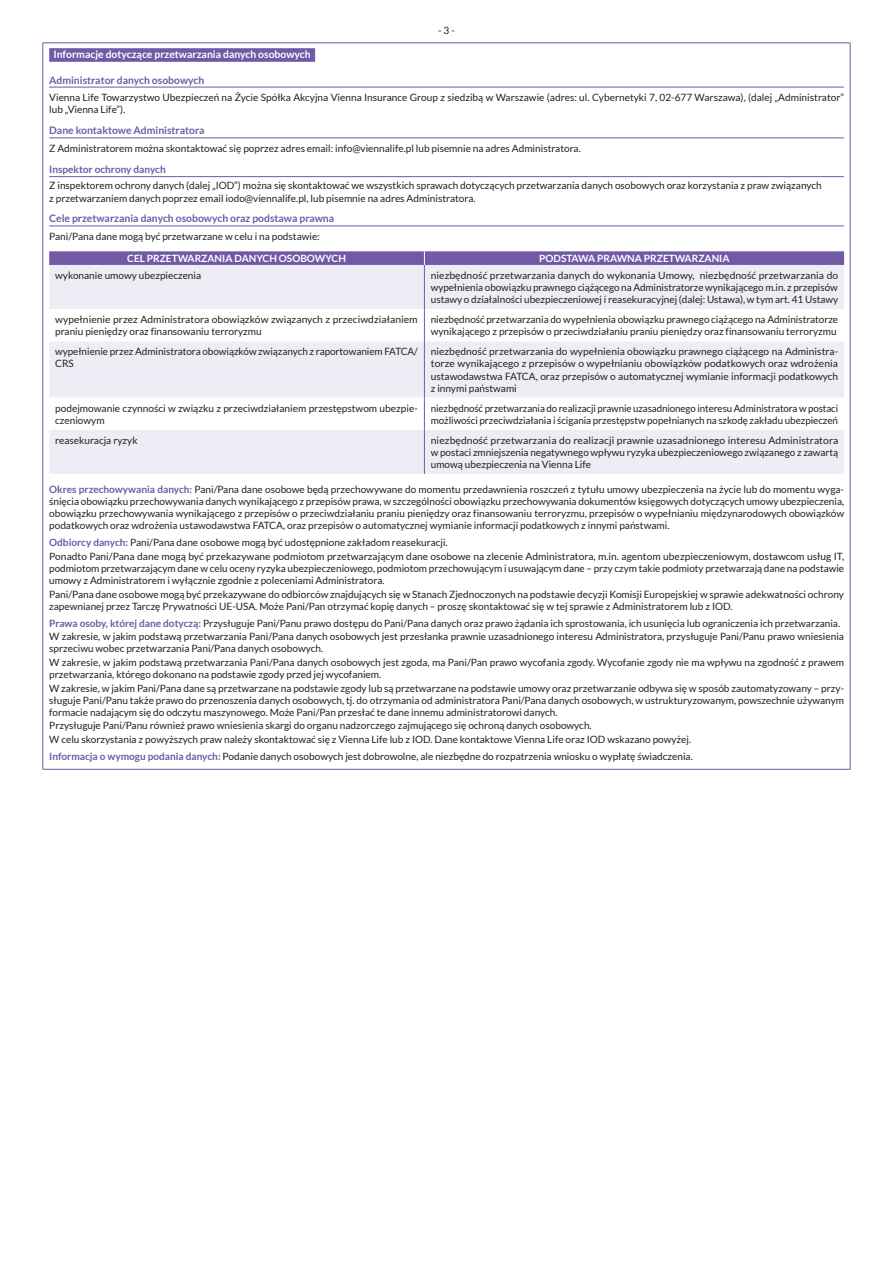
<style>
.page{position:relative;width:893px;height:1263px;background:#fff}
.page>*{position:absolute;margin:0;border:0;box-sizing:border-box;transform-origin:0 0}
._2__podtytuly_na_bel{font:700 10.35px "Lato";color:#7059a5}
._1__tytuly_na_belkac{font:700 10.35px "Lato";color:#fff}
.BEZ_WCIECIA{font:10.05px/12px "Lato";color:#231f20}
.t1{font:700 10.05px "Lato";color:#fff}
._2__podtytuly_na_bel-2{font:700 10.05px "Lato";color:#7059a5}
.s1{font-weight:700;color:#7059a5}
</style>
<div class="page">
<hr style="left:43px;top:43px;width:807px;height:1px;background:#7059a5">
<hr style="left:43px;top:43px;width:1px;height:726px;background:#7059a5">
<hr style="left:850px;top:43px;width:1px;height:726px;background:#7059a5">
<hr style="left:43px;top:769px;width:807px;height:1px;background:#7059a5">
<div style="left:49px;top:48px;width:266px;height:14px;background:#7059a5"></div>
<hr style="left:49px;top:87px;width:795px;height:1px;background:#7059a5">
<hr style="left:49px;top:138px;width:795px;height:1px;background:#7059a5">
<hr style="left:49px;top:176px;width:795px;height:1px;background:#7059a5">
<hr style="left:49px;top:226px;width:795px;height:1px;background:#7059a5">
<div style="left:49px;top:265px;width:795px;height:209px;background:#eeedf5"></div>
<svg style="left:49px;top:309px;width:795px;height:121px"></svg>
<hr style="left:424px;top:265px;width:1px;height:44px;background:#7059a5">
<hr style="left:424px;top:309px;width:1px;height:32px;background:#7059a5">
<hr style="left:424px;top:341px;width:1px;height:57px;background:#7059a5">
<hr style="left:424px;top:398px;width:1px;height:32px;background:#7059a5">
<hr style="left:424px;top:430px;width:1px;height:44px;background:#7059a5">
<svg style="left:49px;top:251px;width:795px;height:14px;background:#745ea7"></svg>
<p class="BEZ_WCIECIA" style="left:438px;top:24px;width:18px">- 3 -</p>
<p class="_1__tytuly_na_belkac" style="left:53px;top:49px;width:259px">Informacje dotyczące przetwarzania danych osobowych</p>
<p class="_2__podtytuly_na_bel" style="left:49px;top:74px;width:157px">Administrator danych osobowych</p>
<p class="BEZ_WCIECIA" style="left:49px;top:92px;width:796px">Vienna Life Towarzystwo Ubezpieczeń na Życie Spółka Akcyjna Vienna Insurance Group z siedzibą w Warszawie (adres: ul. Cybernetyki 7, 02-677 Warszawa), (dalej „Administrator” lub „Vienna Life”).</p>
<p class="_2__podtytuly_na_bel" style="left:49px;top:125px;width:157px">Dane kontaktowe Administratora</p>
<p class="BEZ_WCIECIA" style="left:49px;top:142px;width:533px">Z Administratorem można skontaktować się poprzez adres email: info@viennalife.pl lub pisemnie na adres Administratora.</p>
<p class="_2__podtytuly_na_bel-2" style="left:49px;top:164px;width:118px">Inspektor ochrony danych</p>
<p class="BEZ_WCIECIA" style="left:49px;top:180px;width:774px">Z inspektorem ochrony danych (dalej „IOD”) można się skontaktować we wszystkich sprawach dotyczących przetwarzania danych osobowych oraz korzystania z praw związanych z przetwarzaniem danych poprzez email iodo@viennalife.pl, lub pisemnie na adres Administratora.</p>
<p class="_2__podtytuly_na_bel" style="left:49px;top:213px;width:287px">Cele przetwarzania danych osobowych oraz podstawa prawna</p>
<p class="BEZ_WCIECIA" style="left:49px;top:231px;width:272px">Pani/Pana dane mogą być przetwarzane w celu i na podstawie:</p>
<p class="t1" style="left:127px;top:253px;width:220px">CEL PRZETWARZANIA DANYCH OSOBOWYCH</p>
<p class="t1" style="left:539px;top:253px;width:192px">PODSTAWA PRAWNA PRZETWARZANIA</p>
<p class="BEZ_WCIECIA" style="left:55px;top:269px;width:148px">wykonanie umowy ubezpieczenia</p>
<p class="BEZ_WCIECIA" style="left:431px;top:269px;width:409px;text-align:justify">niezbędność przetwarzania danych do wykonania Umowy, niezbędność przetwarzania do wypełnienia obowiązku prawnego ciążącego na Administratorze wynikającego m.in. z przepisów ustawy o działalności ubezpieczeniowej i reasekuracyjnej (dalej: Ustawa), w tym art. 41 Ustawy</p>
<p class="BEZ_WCIECIA" style="left:55px;top:314px;width:364px">wypełnienie przez Administratora obowiązków związanych z przeciwdziałaniem praniu pieniędzy oraz finansowaniu terroryzmu</p>
<p class="BEZ_WCIECIA" style="left:431px;top:314px;width:409px">niezbędność przetwarzania do wypełnienia obowiązku prawnego ciążącego na Administratorze wynikającego z przepisów o przeciwdziałaniu praniu pieniędzy oraz finansowaniu terroryzmu</p>
<p class="BEZ_WCIECIA" style="left:55px;top:346px;width:364px">wypełnienie przez Administratora obowiązków związanych z raportowaniem FATCA/<br>CRS</p>
<p class="BEZ_WCIECIA" style="left:431px;top:346px;width:409px;text-align:justify">niezbędność przetwarzania do wypełnienia obowiązku prawnego ciążącego na Administra&shy;torze wynikającego z przepisów o wypełnianiu obowiązków podatkowych oraz wdrożenia ustawodawstwa FATCA, oraz przepisów o automatycznej wymianie informacji podatkowych z innymi państwami</p>
<p class="BEZ_WCIECIA" style="left:55px;top:402px;width:364px">podejmowanie czynności w związku z przeciwdziałaniem przestępstwom ubezpie&shy;czeniowym</p>
<p class="BEZ_WCIECIA" style="left:431px;top:402px;width:409px">niezbędność przetwarzania do realizacji prawnie uzasadnionego interesu Administratora w postaci możliwości przeciwdziałania i ścigania przestępstw popełnianych na szkodę zakładu ubezpieczeń</p>
<p class="BEZ_WCIECIA" style="left:55px;top:434px;width:84px">reasekuracja ryzyk</p>
<p class="BEZ_WCIECIA" style="left:431px;top:434px;width:409px;text-align:justify">niezbędność przetwarzania do realizacji prawnie uzasadnionego interesu Administratora w postaci zmniejszenia negatywnego wpływu ryzyka ubezpieczeniowego związanego z zawartą umową ubezpieczenia na Vienna Life</p>
<p class="BEZ_WCIECIA" style="left:49px;top:483px;width:796px;text-align:justify"><span class="s1">Okres przechowywania danych:</span> Pani/Pana dane osobowe będą przechowywane do momentu przedawnienia roszczeń z tytułu umowy ubezpieczenia na życie lub do momentu wyga&shy;śnięcia obowiązku przechowywania danych wynikającego z przepisów prawa, w szczególności obowiązku przechowywania dokumentów księgowych dotyczących umowy ubezpieczenia, obowiązku przechowywania wynikającego z przepisów o przeciwdziałaniu praniu pieniędzy oraz finansowaniu terroryzmu, przepisów o wypełnianiu międzynarodowych obowiązków podatkowych oraz wdrożenia ustawodawstwa FATCA, oraz przepisów o automatycznej wymianie informacji podatkowych z innymi państwami.</p>
<p class="BEZ_WCIECIA" style="left:49px;top:536px;width:796px;line-height:13.5px"><span class="s1">Odbiorcy danych:</span> Pani/Pana dane osobowe mogą być udostępnione zakładom reasekuracji.<br>Ponadto Pani/Pana dane mogą być przekazywane podmiotom przetwarzającym dane osobowe na zlecenie Administratora, m.in. agentom ubezpieczeniowym, dostawcom usług IT,</p>
<p class="BEZ_WCIECIA" style="left:49px;top:562px;width:796px">podmiotom przetwarzającym dane w celu oceny ryzyka ubezpieczeniowego, podmiotom przechowującym i usuwającym dane – przy czym takie podmioty przetwarzają dane na podstawie umowy z Administratorem i wyłącznie zgodnie z poleceniami Administratora.</p>
<p class="BEZ_WCIECIA" style="left:49px;top:588px;width:796px">Pani/Pana dane osobowe mogą być przekazywane do odbiorców znajdujących się w Stanach Zjednoczonych na podstawie decyzji Komisji Europejskiej w sprawie adekwatności ochrony zapewnianej przez Tarczę Prywatności UE-USA. Może Pani/Pan otrzymać kopię danych – proszę skontaktować się w tej sprawie z Administratorem lub z IOD.</p>
<p class="BEZ_WCIECIA" style="left:49px;top:616px;width:796px;line-height:13.5px"><span class="s1">Prawa osoby, której dane dotyczą:</span> Przysługuje Pani/Panu prawo dostępu do Pani/Pana danych oraz prawo żądania ich sprostowania, ich usunięcia lub ograniczenia ich przetwarzania.<br>W zakresie, w jakim podstawą przetwarzania Pani/Pana danych osobowych jest przesłanka prawnie uzasadnionego interesu Administratora, przysługuje Pani/Panu prawo wniesienia</p>
<p class="BEZ_WCIECIA" style="left:49px;top:642px;width:796px;line-height:13.5px">sprzeciwu wobec przetwarzania Pani/Pana danych osobowych.<br>W zakresie, w jakim podstawą przetwarzania Pani/Pana danych osobowych jest zgoda, ma Pani/Pan prawo wycofania zgody. Wycofanie zgody nie ma wpływu na zgodność z prawem</p>
<p class="BEZ_WCIECIA" style="left:49px;top:668px;width:796px;line-height:13.5px">przetwarzania, którego dokonano na podstawie zgody przed jej wycofaniem.<br>W zakresie, w jakim Pani/Pana dane są przetwarzane na podstawie zgody lub są przetwarzane na podstawie umowy oraz przetwarzanie odbywa się w sposób zautomatyzowany – przy-</p>
<p class="BEZ_WCIECIA" style="left:49px;top:694px;width:796px">sługuje Pani/Panu także prawo do przenoszenia danych osobowych, tj. do otrzymania od administratora Pani/Pana danych osobowych, w ustrukturyzowanym, powszechnie używanym formacie nadającym się do odczytu maszynowego. Może Pani/Pan przesłać te dane innemu administratorowi danych.</p>
<p class="BEZ_WCIECIA" style="left:49px;top:719px;width:643px;line-height:13.5px">Przysługuje Pani/Panu również prawo wniesienia skargi do organu nadzorczego zajmującego się ochroną danych osobowych.<br>W celu skorzystania z powyższych praw należy skontaktować się z Vienna Life lub z IOD. Dane kontaktowe Vienna Life oraz IOD wskazano powyżej.</p>
<p class="BEZ_WCIECIA" style="left:49px;top:750px;width:645px"><span class="s1">Informacja o wymogu podania danych:</span> Podanie danych osobowych jest dobrowolne, ale niezbędne do rozpatrzenia wniosku o wypłatę świadczenia.</p>
</div>
